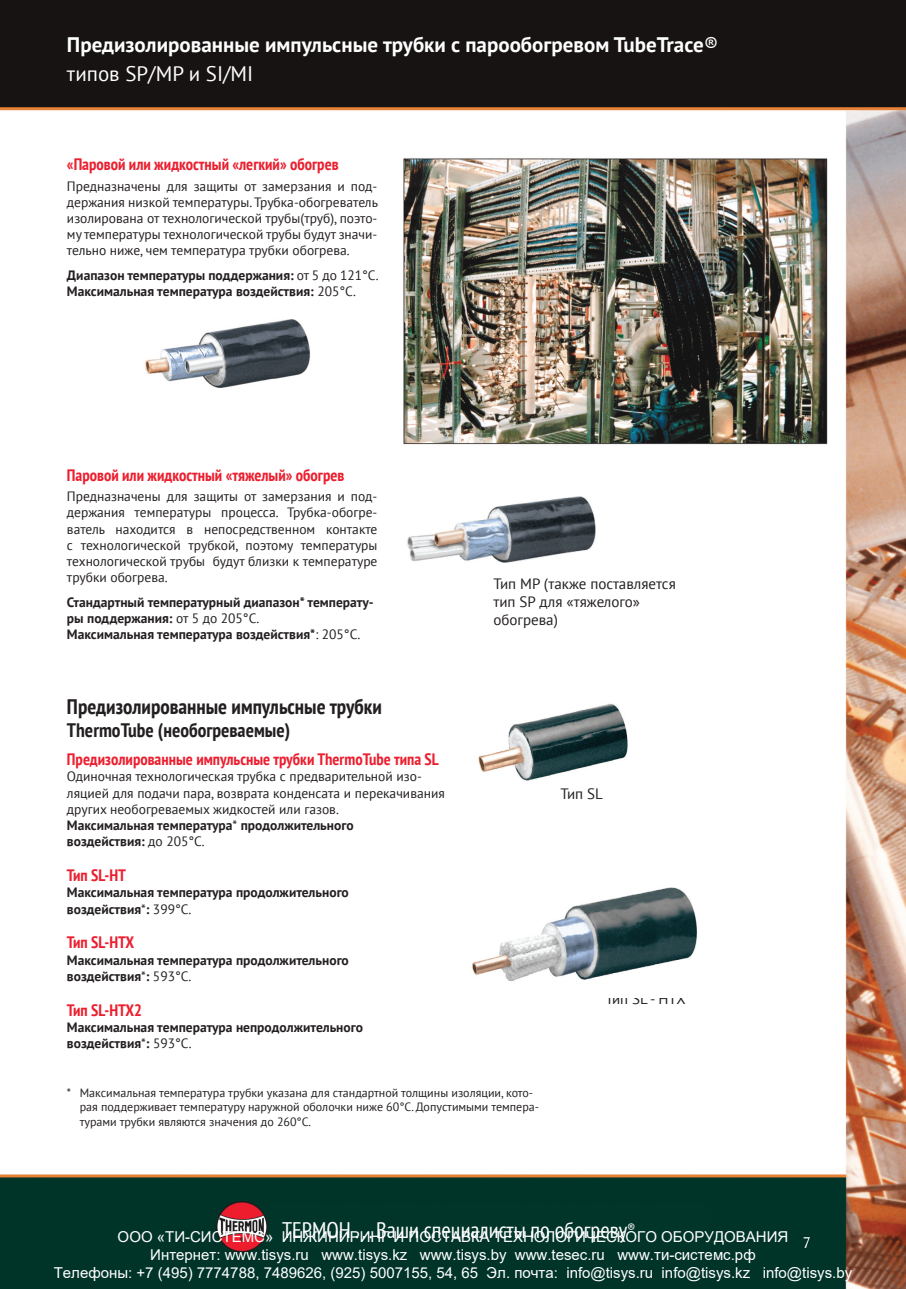
<style>
.page{position:relative;width:906px;height:1289px;background:#fff}
.page>*{position:absolute;margin:0;border:0;box-sizing:border-box;transform-origin:0 0}
.t1{font:condensed 22.5px "PT Sans";color:#fff}
.PT9-10_8{font:700 21px "PT Sans";color:#fff}
.заг1{font:700 condensed 21px "PT Sans";color:#231f20}
.PT9-10_8-2{font:21px "PT Sans";color:#fff}
.заг1-2{font:700 condensed 19.5px "PT Sans";color:#231f20}
.ЗАГ_3{font:700 condensed 16.5px "PT Sans";color:#eb1f2f}
.t2{font:15px/18px "Arial";color:#fff;text-align:center}
.ПОДПИСЬ{font:15px/18px "PT Sans";color:#231f20}
.PT9-10_8-3{font:13.5px/16.2px "PT Sans";color:#231f20;text-align:justify}
.PT9-10_8-4{font:700 13.5px/16.2px "PT Sans";color:#231f20}
.СНОСКА{font:12px/14.4px "PT Sans";color:#231f20}
.s1{font-weight:400}
.s2{font-weight:700}
</style>
<div class="page">
<img style="left:0;top:0;width:905px;height:1288px">
<img style="left:397px;top:154px;width:435px;height:296px">
<img style="left:123px;top:315px;width:198px;height:101px">
<img style="left:392px;top:482px;width:226px;height:101px">
<img style="left:463px;top:697px;width:182px;height:99px">
<img style="left:453px;top:873px;width:261px;height:124px">
<p class="PT9-10_8" style="left:67px;top:31px;width:653px">Предизолированные импульсные трубки с парообогревом TubeTrace<span class="s1">®</span></p>
<p class="PT9-10_8-2" style="left:67px;top:60px;width:188px">типов SP/MP и SI/MI</p>
<p class="ЗАГ_3" style="left:67px;top:153px;width:273px">«Паровой или жидкостный «легкий» обогрев</p>
<p class="PT9-10_8-3" style="left:67px;top:177px;width:312px">Предназначены для защиты от замерзания и под&shy;держания низкой температуры. Трубка-обогреватель изолирована от технологической трубы(труб), поэто&shy;му температуры технологической трубы будут значи&shy;тельно ниже, чем температура трубки обогрева.</p>
<p class="PT9-10_8-4" style="left:67px;top:267px;width:313px">Диапазон температуры поддержания: <span class="s1">от 5 до 121°С.<br></span>Максимальная температура воздействия: <span class="s1">205°С.</span></p>
<p class="ЗАГ_3" style="left:67px;top:464px;width:279px">Паровой или жидкостный «тяжелый» обогрев</p>
<p class="PT9-10_8-3" style="left:67px;top:488px;width:312px">Предназначены для защиты от замерзания и под&shy;держания температуры процесса. Трубка-обогре&shy;ватель находится в непосредственном контакте с технологической трубкой, поэтому температуры технологической трубы будут близки к температуре трубки обогрева.</p>
<p class="PT9-10_8-4" style="left:67px;top:594px;width:308px">Стандартный температурный диапазон* температу&shy;ры поддержания: <span class="s1">от 5 до 205°С.<br></span>Максимальная температура воздействия*<span class="s1">: 205°С.</span></p>
<p class="заг1" style="left:67px;top:692px;width:316px">Предизолированные импульсные трубки</p>
<p class="заг1-2" style="left:67px;top:717px;width:225px">ThermoTube (необогреваемые)</p>
<p class="ЗАГ_3" style="left:67px;top:748px;width:373px">Предизолированные импульсные трубки ThermoTube типа SL</p>
<p class="PT9-10_8-3" style="left:67px;top:768px;width:379px;text-align:left">Одиночная технологическая трубка с предварительной изо&shy;ляцией для подачи пара, возврата конденсата и перекачивания других необогреваемых жидкостей или газов.<br><span class="s2">Максимальная температура</span>* <span class="s2">продолжительного<br>воздействия:</span> до 205°С.</p>
<p class="ЗАГ_3" style="left:67px;top:864px;width:61px">Тип SL-HT</p>
<p class="PT9-10_8-4" style="left:67px;top:884px;width:283px">Максимальная температура продолжительного воздействия<span class="s1">*</span>: <span class="s1">399°С.</span></p>
<p class="ЗАГ_3" style="left:67px;top:931px;width:69px">Тип SL-HTX</p>
<p class="PT9-10_8-4" style="left:67px;top:951px;width:283px">Максимальная температура продолжительного воздействия<span class="s1">*</span>: <span class="s1">593°С.</span></p>
<p class="ЗАГ_3" style="left:67px;top:998px;width:77px">Тип SL-HTX2</p>
<p class="PT9-10_8-4" style="left:67px;top:1018px;width:297px">Максимальная температура непродолжительного воздействия<span class="s1">*</span>: <span class="s1">593°С.</span></p>
<p class="ПОДПИСЬ" style="left:493px;top:574px;width:184px">Тип МР (также поставляется тип SP для «тяжелого» обогрева)</p>
<p class="ПОДПИСЬ" style="left:560px;top:784px;width:44px">Тип SL</p>
<p class="ПОДПИСЬ" style="left:605px;top:989px;width:82px">Тип SL - HTX</p>
<p class="СНОСКА" style="left:80px;top:1085px;width:461px;text-indent:-13px">* Максимальная температура трубки указана для стандартной толщины изоляции, кото&shy;рая поддерживает температуру наружной оболочки ниже 60°С. Допустимыми темпера&shy;турами трубки являются значения до 260°С.</p>
<p class="t1" style="left:282px;top:1215px;width:355px">TЕРМОН . . . Ваши специалисты по обогреву<sup>®</sup></p>
<p class="t2" style="left:54px;top:1227px;width:800px">ООО «ТИ-СИСТЕМС» ИНЖИНИРИНГ И ПОСТАВКА ТЕХНОЛОГИЧЕСКОГО ОБОРУДОВАНИЯ<br>Интернет: www.tisys.ru www.tisys.kz www.tisys.by www.tesec.ru www.ти-системс.рф<br>Телефоны: +7 (495) 7774788, 7489626, (925) 5007155, 54, 65 Эл. почта: info@tisys.ru info@tisys.kz info@tisys.by</p>
</div>
